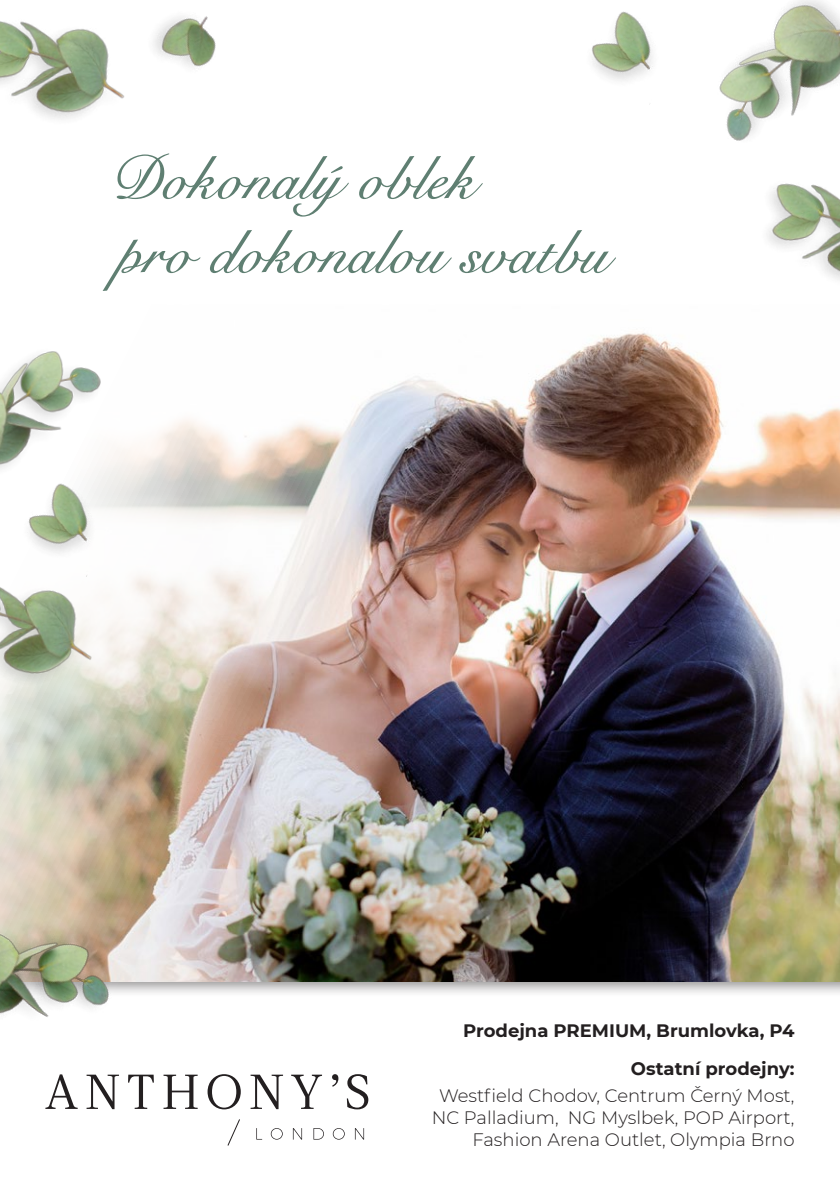
<style>
.page{position:relative;width:840px;height:1191px;background:#fff}
.page>*{position:absolute;margin:0;border:0;box-sizing:border-box;transform-origin:0 0}
.t1{font:italic 62px "Signet Roundhand ATT";color:#5f7f72}
.t2{font:300 18px/21.6px "Montserrat";color:#231f20;text-align:right}
.t3{font:700 18px "Montserrat";color:#231f20}
</style>
<div class="page">
<img style="left:0;top:333px;width:839px;height:648px">
<svg style="left:45px;top:1074px;width:323px;height:35px"></svg>
<svg style="left:256px;top:1128px;width:108px;height:11px"></svg>
<svg style="left:227px;top:1119px;width:13px;height:26px"></svg>
<img style="left:0;top:333px;width:135px;height:160px">
<img style="left:0;top:21px;width:120px;height:99px">
<img style="left:120px;top:16px;width:96px;height:83px">
<img style="left:719px;top:0;width:120px;height:134px">
<img style="left:592px;top:11px;width:61px;height:70px">
<img style="left:0;top:576px;width:121px;height:132px">
<img style="left:0;top:455px;width:123px;height:121px">
<img style="left:0;top:879px;width:155px;height:221px">
<img style="left:729px;top:80px;width:110px;height:200px">
<p class="t1" style="left:106px;top:143px;width:359px">Dokonalý oblek</p>
<p class="t1" style="left:106px;top:217px;width:493px">pro dokonalou svatbu</p>
<p class="t3" style="left:463px;top:1017px;width:333px">Prodejna PREMIUM, Brumlovka, P4</p>
<p class="t3" style="left:630px;top:1055px;width:165px">Ostatní prodejny:</p>
<p class="t2" style="left:431px;top:1084px;width:364px">Westfield Chodov, Centrum Černý Most,<br>NC Palladium, NG Myslbek, POP Airport,<br>Fashion Arena Outlet, Olympia Brno</p>
</div>
